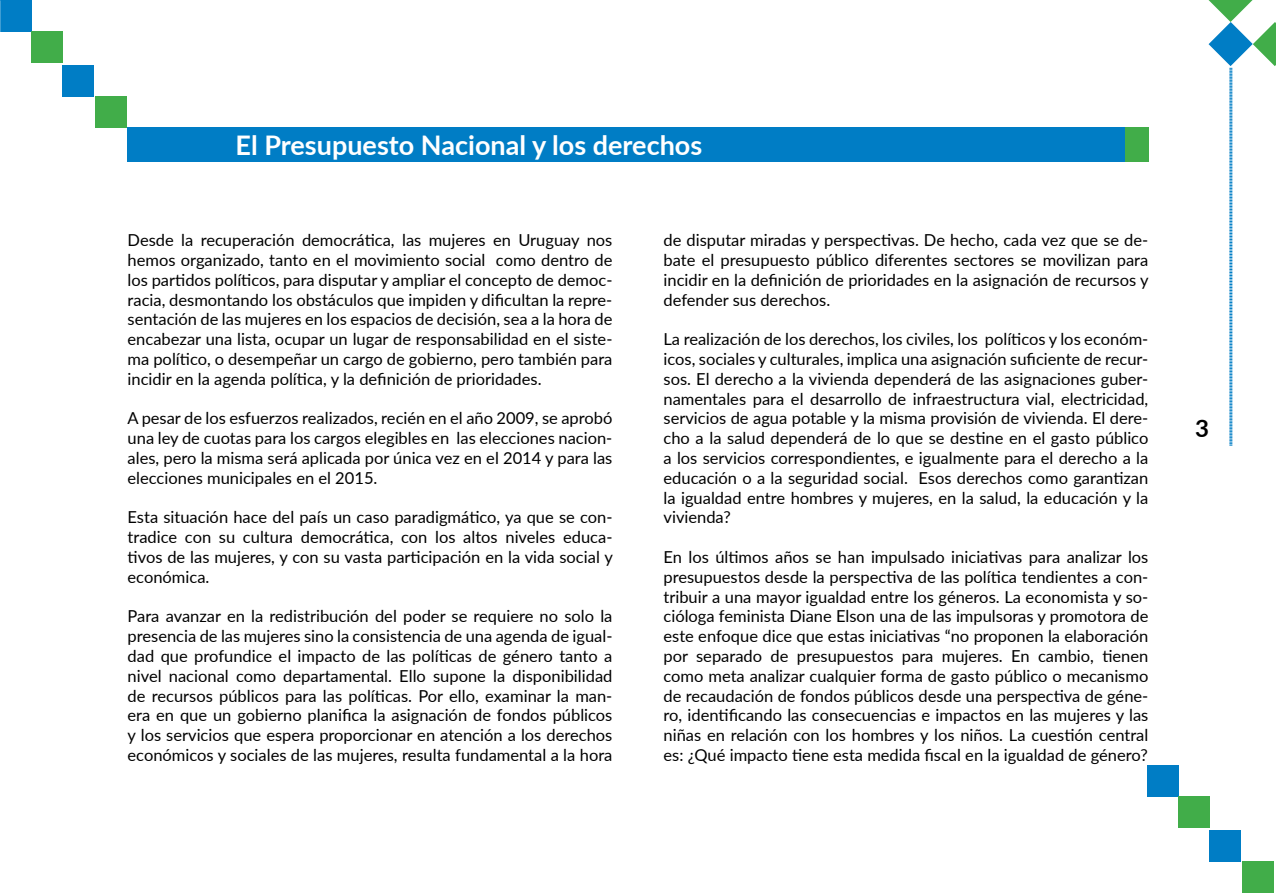
<style>
.page{position:relative;width:1276px;height:893px;background:#fff}
.page>*{position:absolute;margin:0;border:0;box-sizing:border-box;transform-origin:0 0}
.t1{font:700 27px "Lato";color:#fff}
.t2{font:700 24px "Lato";color:#000}
.t3{font:16.5px/19.8px "Lato";color:#000;text-align:justify}
</style>
<div class="page">
<div style="left:0;top:0;width:31px;height:31px;background:#007dc5"></div>
<div style="left:31px;top:31px;width:31px;height:32px;background:#41ad49"></div>
<div style="left:62px;top:65px;width:31px;height:31px;background:#007dc5"></div>
<div style="left:95px;top:96px;width:31px;height:32px;background:#41ad49"></div>
<div style="left:1147px;top:765px;width:31px;height:32px;background:#007dc5"></div>
<div style="left:1178px;top:797px;width:31px;height:31px;background:#41ad49"></div>
<div style="left:1209px;top:830px;width:31px;height:32px;background:#007dc5"></div>
<div style="left:1242px;top:862px;width:31px;height:31px;background:#41ad49"></div>
<svg style="left:1208px;top:0;width:68px;height:446px"></svg>
<hr style="left:0;top:0;width:1px;height:31px;background:#41ad49">
<div style="left:128px;top:128px;width:1020px;height:34px;background:#007dc5"></div>
<div style="left:1125px;top:128px;width:23px;height:34px;background:#41ad49"></div>
<h1 class="t1" style="left:236px;top:125px;width:468px">El Presupuesto Nacional y los derechos</h1>
<p class="t3" style="left:128px;top:229px;width:486px">Desde la recuperación democrática, las mujeres en Uruguay nos hemos organizado, tanto en el movimiento social como dentro de los partidos políticos, para disputar y ampliar el concepto de democ&shy;racia, desmontando los obstáculos que impiden y dificultan la repre&shy;sentación de las mujeres en los espacios de decisión, sea a la hora de encabezar una lista, ocupar un lugar de responsabilidad en el siste&shy;ma político, o desempeñar un cargo de gobierno, pero también para incidir en la agenda política, y la definición de prioridades.</p>
<p class="t3" style="left:128px;top:408px;width:486px">A pesar de los esfuerzos realizados, recién en el año 2009, se aprobó una ley de cuotas para los cargos elegibles en las elecciones nacion&shy;ales, pero la misma será aplicada por única vez en el 2014 y para las elecciones municipales en el 2015.</p>
<p class="t3" style="left:128px;top:507px;width:487px">Esta situación hace del país un caso paradigmático, ya que se con&shy;tradice con su cultura democrática, con los altos niveles educa&shy;tivos de las mujeres, y con su vasta participación en la vida social y económica.</p>
<p class="t3" style="left:128px;top:606px;width:486px">Para avanzar en la redistribución del poder se requiere no solo la presencia de las mujeres sino la consistencia de una agenda de igual&shy;dad que profundice el impacto de las políticas de género tanto a nivel nacional como departamental. Ello supone la disponibilidad de recursos públicos para las políticas. Por ello, examinar la man&shy;era en que un gobierno planifica la asignación de fondos públicos y los servicios que espera proporcionar en atención a los derechos económicos y sociales de las mujeres, resulta fundamental a la hora</p>
<p class="t3" style="left:663px;top:229px;width:487px">de disputar miradas y perspectivas. De hecho, cada vez que se de&shy;bate el presupuesto público diferentes sectores se movilizan para incidir en la definición de prioridades en la asignación de recursos y defender sus derechos.</p>
<p class="t3" style="left:663px;top:328px;width:486px">La realización de los derechos, los civiles, los políticos y los económ&shy;icos, sociales y culturales, implica una asignación suficiente de recur&shy;sos. El derecho a la vivienda dependerá de las asignaciones guber&shy;namentales para el desarrollo de infraestructura vial, electricidad, servicios de agua potable y la misma provisión de vivienda. El dere&shy;cho a la salud dependerá de lo que se destine en el gasto público a los servicios correspondientes, e igualmente para el derecho a la educación o a la seguridad social. Esos derechos como garantizan la igualdad entre hombres y mujeres, en la salud, la educación y la vivienda?</p>
<p class="t3" style="left:663px;top:546px;width:486px">En los últimos años se han impulsado iniciativas para analizar los presupuestos desde la perspectiva de las política tendientes a con&shy;tribuir a una mayor igualdad entre los géneros. La economista y so&shy;cióloga feminista Diane Elson una de las impulsoras y promotora de este enfoque dice que estas iniciativas “no proponen la elaboración por separado de presupuestos para mujeres. En cambio, tienen como meta analizar cualquier forma de gasto público o mecanismo de recaudación de fondos públicos desde una perspectiva de géne&shy;ro, identificando las consecuencias e impactos en las mujeres y las niñas en relación con los hombres y los niños. La cuestión central es: ¿Qué impacto tiene esta medida fiscal en la igualdad de género?</p>
<h2 class="t2" style="left:1195px;top:411px;width:15px">3</h2>
</div>
